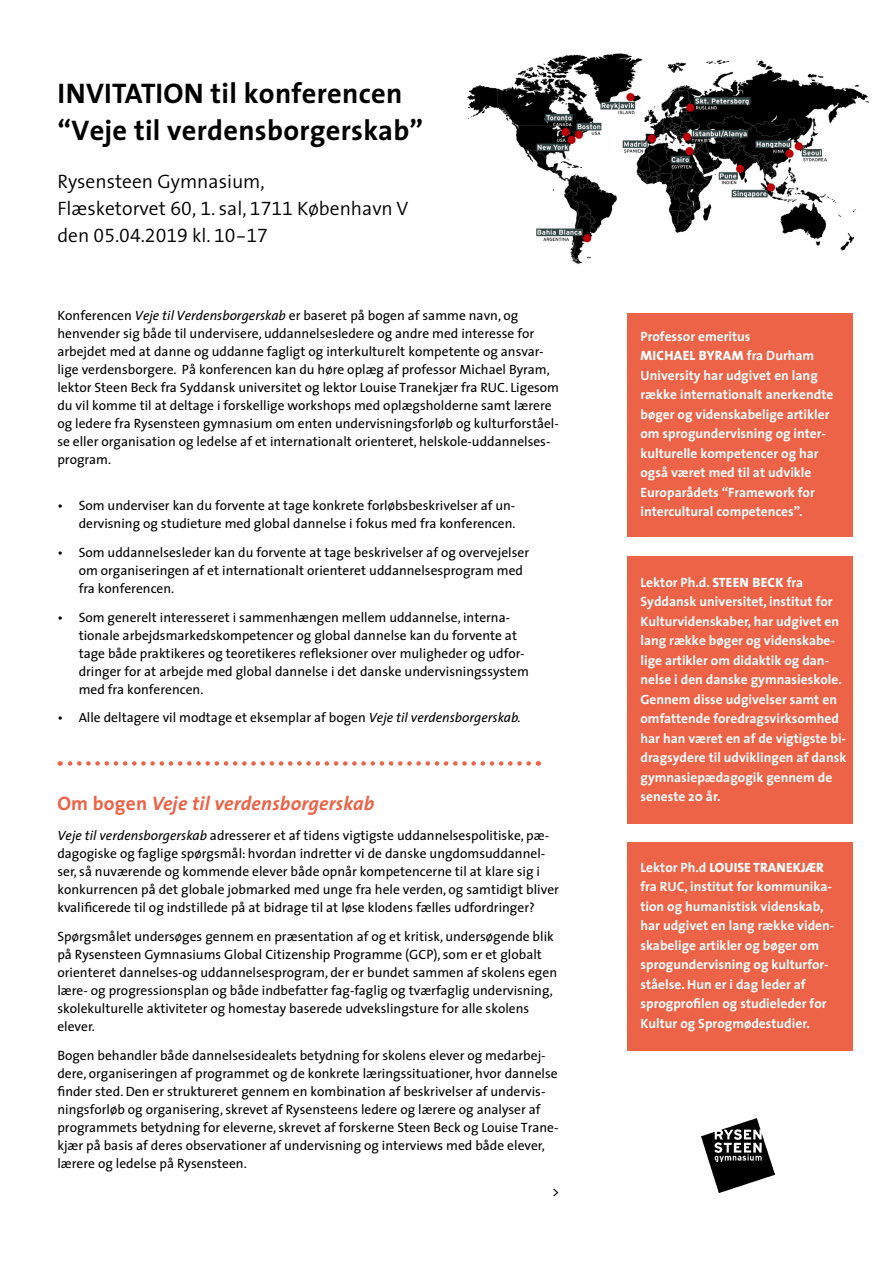
<style>
.page{position:relative;width:893px;height:1263px;background:#fff}
.page>*{position:absolute;margin:0;border:0;box-sizing:border-box;transform-origin:0 0}
.t1{font:28.5px/37px "The Sans 7 Bold Plain";letter-spacing:.01em;color:#000}
.t2{font:300 19.5px/27px "The Sans 4";color:#000}
.t3{font:italic 700 19.5px "The Sans 7";letter-spacing:.01em;color:#ec6347}
.t4{font:19.5px "The Sans 4 Semi Light Expert";color:#000}
.t5{font:13.5px/18px "The Sans 5";color:#000}
.t6{font:13.5px/19.5px "The Sans 7 Bold Plain";color:#fff}
.t7{font:800 13.5px "The Sans 8";letter-spacing:.015em;color:#fff}
.s1{font-family:"The Sans 4 Semi Light Expert";font-weight:400}
.s2{font-family:"The Sans 4";font-weight:300}
.s3{font-style:italic}
.s4{font-family:"The Sans 7 Bold Plain";font-weight:400;font-style:normal}
.s5{font-family:"The Sans 7 Bold Plain";font-weight:400}
.s6{font-family:"The Sans 8";font-weight:800}
</style>
<div class="page">
<div style="left:628px;top:556px;width:225px;height:268px;background:#ec6347"></div>
<div style="left:628px;top:842px;width:225px;height:208px;background:#ec6347"></div>
<svg style="left:60px;top:761px;width:469px;height:5px"></svg>
<img style="left:467px;top:53px;width:402px;height:212px">
<div style="left:628px;top:313px;width:225px;height:224px;background:#ec6347"></div>
<img style="left:701px;top:1118px;width:74px;height:74px">
<h1 class="t1" style="left:57px;top:74px;width:367px">INVITATION til konferencen “Veje til verdensborgerskab”</h1>
<h2 class="t2" style="left:57px;top:167px;width:353px">Rysensteen Gymnasium,<br>Flæsketorvet <span class="s1">60, 1</span>. sal, <span class="s1">1711</span> København V</h2>
<h2 class="t4" style="left:57px;top:219px;width:212px"><span class="s2">den</span> 05.04.2019 <span class="s2">kl.</span> 10-17</h2>
<p class="t5" style="left:57px;top:306px;width:503px">Konferencen <span class="s3">Veje til Verdensborgerskab</span> er baseret på bogen af samme navn, og henvender sig både til undervisere, uddannelsesledere og andre med interesse for arbejdet med at danne og uddanne fagligt og interkulturelt kompetente og ansvar&shy;lige verdensborgere. På konferencen kan du høre oplæg af professor Michael Byram, lektor Steen Beck fra Syddansk universitet og lektor Louise Tranekjær fra RUC. Ligesom du vil komme til at deltage i forskellige workshops med oplægsholderne samt lærere og ledere fra Rysensteen gymnasium om enten undervisningsforløb og kulturforståel&shy;se eller organisation og ledelse af et internationalt orienteret, helskole-uddannelses&shy;program.</p>
<p class="t5" style="left:57px;top:496px;width:460px;text-align:right">• Som underviser kan du forvente at tage konkrete forløbsbeskrivelser af un&shy;dervisning og studieture med global dannelse i fokus med fra konferencen.</p>
<p class="t5" style="left:79px;top:543px;width:452px;text-indent:-21px">• Som uddannelsesleder kan du forvente at tage beskrivelser af og overvejelser om organiseringen af et internationalt orienteret uddannelsesprogram med fra konferencen.</p>
<p class="t5" style="left:79px;top:607px;width:452px;text-indent:-21px">• Som generelt interesseret i sammenhængen mellem uddannelse, interna&shy;tionale arbejdsmarkedskompetencer og global dannelse kan du forvente at tage både praktikeres og teoretikeres refleksioner over muligheder og udfor&shy;dringer for at arbejde med global dannelse i det danske undervisningssystem med fra konferencen.</p>
<p class="t5" style="left:57px;top:708px;width:465px">• Alle deltagere vil modtage et eksemplar af bogen <span class="s3">Veje til verdensborgerskab.</span></p>
<h2 class="t3" style="left:57px;top:787px;width:319px"><span class="s4">Om bogen</span> Veje til verdensborgerskab</h2>
<p class="t5" style="left:57px;top:826px;width:503px"><span class="s3">Veje til verdensborgerskab</span> adresserer et af tidens vigtigste uddannelsespolitiske, pæ&shy;dagogiske og faglige spørgsmål: hvordan indretter vi de danske ungdomsuddannel&shy;ser, så nuværende og kommende elever både opnår kompetencerne til at klare sig i konkurrencen på det globale jobmarked med unge fra hele verden, og samtidigt bliver kvalificerede til og indstillede på at bidrage til at løse klodens fælles udfordringer?</p>
<p class="t5" style="left:57px;top:927px;width:501px">Spørgsmålet undersøges gennem en præsentation af og et kritisk, undersøgende blik på Rysensteen Gymnasiums Global Citizenship Programme (GCP), som er et globalt orienteret dannelses-og uddannelsesprogram, der er bundet sammen af skolens egen lære- og progressionsplan og både indbefatter fag-faglig og tværfaglig undervisning, skolekulturelle aktiviteter og homestay baserede udvekslingsture for alle skolens elever.</p>
<p class="t5" style="left:57px;top:1046px;width:503px">Bogen behandler både dannelsesidealets betydning for skolens elever og medarbej&shy;dere, organiseringen af programmet og de konkrete læringssituationer, hvor dannelse finder sted. Den er struktureret gennem en kombination af beskrivelser af undervis&shy;ningsforløb og organisering, skrevet af Rysensteens ledere og lærere og analyser af programmets betydning for eleverne, skrevet af forskerne Steen Beck og Louise Trane&shy;kjær på basis af deres observationer af undervisning og interviews med både elever, lærere og ledelse på Rysensteen.</p>
<p class="t5" style="left:552px;top:1182px;width:8px">&gt;</p>
<p class="t6" style="left:640px;top:326px;width:111px">Professor emeritus</p>
<p class="t7" style="left:640px;top:344px;width:175px">MICHAEL BYRAM <span class="s5">fra Durham</span></p>
<p class="t6" style="left:640px;top:365px;width:194px">University har udgivet en lang række internationalt anerkendte bøger og videnskabelige artikler om sprogundervisning og inter&shy;kulturelle kompetencer og har også været med til at udvikle<br>Europarådets “Framework for intercultural competences”.</p>
<p class="t6" style="left:640px;top:572px;width:207px">Lektor Ph.d. <span class="s6">STEEN BECK</span> fra<br>Syddansk universitet, institut for<br>Kulturvidenskaber, har udgivet en lang række bøger og videnskabe&shy;lige artikler om didaktik og dan&shy;nelse i den danske gymnasieskole.<br>Gennem disse udgivelser samt en omfattende foredragsvirksomhed har han været en af de vigtigste bi&shy;dragsydere til udviklingen af dansk gymnasiepædagogik gennem de seneste 20 år.</p>
<p class="t7" style="left:640px;top:856px;width:185px"><span class="s5">Lektor Ph.d</span> LOUISE TRANEKJÆR</p>
<p class="t6" style="left:640px;top:877px;width:195px">fra RUC, institut for kommunika&shy;tion og humanistisk videnskab, har udgivet en lang række viden&shy;skabelige artikler og bøger om sprogundervisning og kulturfor&shy;ståelse. Hun er i dag leder af sprogprofilen og studieleder for<br>Kultur og Sprogmødestudier.</p>
</div>
